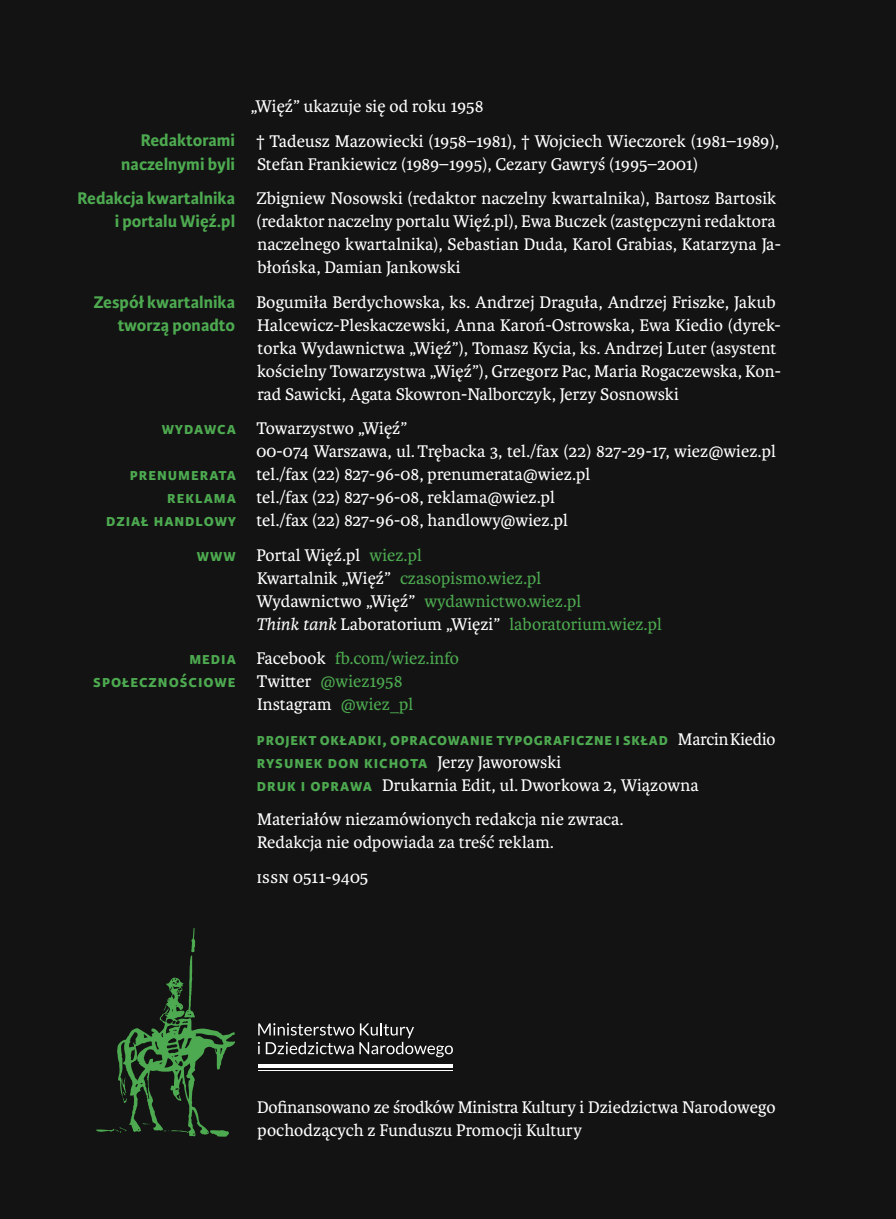
<style>
.page{position:relative;width:896px;height:1219px;background:#131313}
.page>*{position:absolute;margin:0;border:0;box-sizing:border-box;transform-origin:0 0}
.t1{font:18px/23px "Karmina";letter-spacing:.005em;color:#fff}
.t2{font:700 18px/23px "Karmina Sans";letter-spacing:.045em;color:#4daa50;text-align:right}
.t3{font:700 18px/23px "Karmina Sans";letter-spacing:.005em;color:#4daa50;text-align:right}
.t4{font:18px/23px "Karmina";letter-spacing:.005em;color:#4daa50}
.s1{color:#4daa50}
.s2{font-style:italic}
.s3{color:#fff}
.s4{font-family:"Karmina";font-weight:400;color:#fff}
.s5{font-family:"Karmina Sans";font-weight:700;color:#4daa50}
</style>
<div class="page">
<hr style="left:258px;top:1065px;width:195px;height:3px;background:#fff">
<hr style="left:258px;top:1071px;width:195px;height:1px;background:#fff">
<svg style="left:258px;top:1023px;width:195px;height:34px"></svg>
<svg style="left:96px;top:928px;width:139px;height:209px"></svg>
<p class="t3" style="left:121px;top:129px;width:115px">Redaktorami naczelnymi byli</p>
<p class="t3" style="left:77px;top:187px;width:159px">Redakcja kwartalnika i portalu Więź.pl</p>
<p class="t3" style="left:93px;top:290px;width:143px">Zespół kwartalnika tworzą ponadto</p>
<p class="t2" style="left:162px;top:417px;width:76px">Wydawca</p>
<p class="t2" style="left:106px;top:463px;width:132px">prenumerata reklama<br>dział handlowy</p>
<p class="t2" style="left:197px;top:543px;width:40px">www</p>
<p class="t2" style="left:93px;top:647px;width:144px">media społecznościowe</p>
<p class="t1" style="left:256px;top:89px;width:524px;line-height:34.4px;text-indent:-6px">„Więź” ukazuje się od roku 1958<br>† Tadeusz Mazowiecki (1958–1981), † Wojciech Wieczorek (1981–1989),</p>
<p class="t1" style="left:256px;top:147px;width:521px;line-height:34.6px">Stefan Frankiewicz (1989–1995), Cezary Gawryś (1995–2001)<br>Zbigniew Nosowski (redaktor naczelny kwartalnika), Bartosz Bartosik</p>
<p class="t1" style="left:257px;top:210px;width:526px">(redaktor naczelny portalu Więź.pl), Ewa Buczek (zastępczyni redaktora naczelnego kwartalnika), Sebastian Duda, Karol Grabias, Katarzyna Ja&shy;błońska, Damian Jankowski</p>
<p class="t1" style="left:256px;top:290px;width:526px">Bogumiła Berdychowska, ks. Andrzej Draguła, Andrzej Friszke, Jakub Halcewicz-‑Pleskaczewski, Anna Karoń-Ostrowska, Ewa Kiedio (dyrek&shy;torka Wydawnictwa „Więź”), Tomasz Kycia, ks. Andrzej Luter (asystent kościelny Towarzystwa „Więź”), Grzegorz Pac, Maria Rogaczewska, Kon&shy;rad Sawicki, Agata Skowron-Nalborczyk, Jerzy Sosnowski</p>
<p class="t1" style="left:256px;top:417px;width:521px">Towarzystwo „Więź”<br>00-074 Warszawa, ul.Trębacka 3, tel./fax (22) 827-29-17, wiez@wiez.pl tel./fax (22) 827-96-08, prenumerata@wiez.pl<br>tel./fax (22) 827-96-08, reklama@wiez.pl<br>tel./fax (22) 827-96-08, handlowy@wiez.pl</p>
<p class="t1" style="left:256px;top:543px;width:408px">Portal Więź.pl <span class="s1">wiez.pl<br></span>Kwartalnik „Więź” <span class="s1">czasopismo.wiez.pl<br></span>Wydawnictwo „Więź” <span class="s1">wydawnictwo.wiez.pl<br></span><span class="s2">Think tank</span> Laboratorium „Więzi” <span class="s1">laboratorium.wiez.pl</span></p>
<p class="t4" style="left:256px;top:647px;width:204px"><span class="s3">Facebook</span> fb.com/wiez.info<br><span class="s3">Twitter</span> @wiez1958<br><span class="s3">Instagram</span> @wiez_pl</p>
<p class="t2" style="left:257px;top:727px;width:520px;text-align:left">Proje kt okładki, opracowanie typograficzne i skład <span class="s4">Marcin Kiedio<br></span>Rysunek Don Kichota <span class="s4">Jerzy Jaworowski</span></p>
<p class="t1" style="left:257px;top:768px;width:443px;line-height:34.6px"><span class="s5">Druk i oprawa</span> Drukarnia Edit, ul.Dworkowa 2, Wiązowna<br>Materiałów niezamówionych redakcja nie zwraca.</p>
<p class="t1" style="left:257px;top:825px;width:299px;line-height:34.6px">Redakcja nie odpowiada za treść reklam.<br>ISSN 0511-9405</p>
<p class="t1" style="left:257px;top:1095px;width:520px">Dofinansowano ze środków Ministra Kultury i Dziedzictwa Narodowego pochodzących z Funduszu Promocji Kultury</p>
</div>
